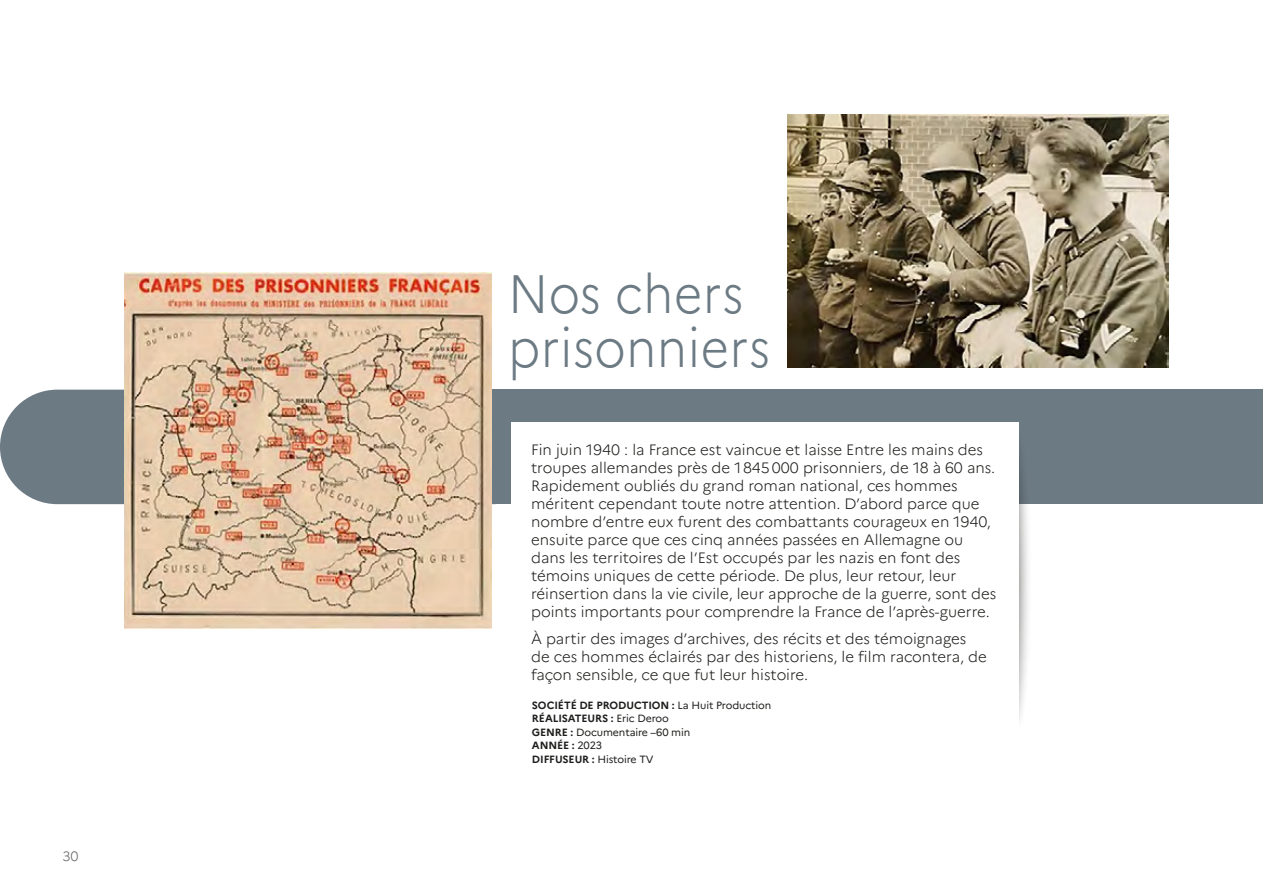
<style>
.page{position:relative;width:1263px;height:893px;background:#fff}
.page>*{position:absolute;margin:0;border:0;box-sizing:border-box;transform-origin:0 0}
.t1{font:300 54px/54px "Marianne";letter-spacing:.01em;color:#6c7a84;scale:.9 1}
.t2{font:300 15px/18px "Marianne";color:#1d1d1b}
.t3{font:300 13.5px "Marianne";color:#646363}
.t4{font:10.5px/13.5px "Marianne";letter-spacing:-.01em;color:#1d1d1b}
.s1{font-weight:700}
</style>
<div class="page">
<svg style="left:0;top:390px;width:125px;height:114px;background:#7b8790"></svg>
<div style="left:463px;top:390px;width:800px;height:114px;background:#6c7a84"></div>
<div style="left:982px;top:426px;width:50px;height:309px;background:#1d1d1b;opacity:.75"></div>
<div style="left:511px;top:422px;width:507px;height:317px;background:#fff"></div>
<img style="left:125px;top:273px;width:367px;height:356px">
<img style="left:788px;top:115px;width:380px;height:252px">
<p class="t3" style="left:63px;top:848px;width:18px">30</p>
<h1 class="t1" style="left:508px;top:267px;width:293px">Nos chers prisonniers</h1>
<p class="t2" style="left:531px;top:441px;width:467px">Fin juin 1940 : la France est vaincue et laisse Entre les mains des troupes allemandes près de 1845000 prisonniers, de 18 à 60 ans.<br>Rapidement oubliés du grand roman national, ces hommes méritent cependant toute notre attention. D’abord parce que nombre d’entre eux furent des combattants courageux en 1940, ensuite parce que ces cinq années passées en Allemagne ou dans les territoires de l’Est occupés par les nazis en font des témoins uniques de cette période. De plus, leur retour, leur réinsertion dans la vie civile, leur approche de la guerre, sont des points importants pour comprendre la France de l’après-guerre.</p>
<p class="t2" style="left:531px;top:629px;width:457px">À partir des images d’archives, des récits et des témoignages de ces hommes éclairés par des historiens, le film racontera, de façon sensible, ce que fut leur histoire.</p>
<p class="t4" style="left:532px;top:698px;width:241px"><span class="s1">SOCIÉTÉ DE PRODUCTION :</span> La Huit Production<br><span class="s1">RÉALISATEURS :</span> Eric Deroo<br><span class="s1">GENRE :</span> Documentaire –60 min<br><span class="s1">ANNÉE :</span> 2023<br><span class="s1">DIFFUSEUR :</span> Histoire TV</p>
</div>
